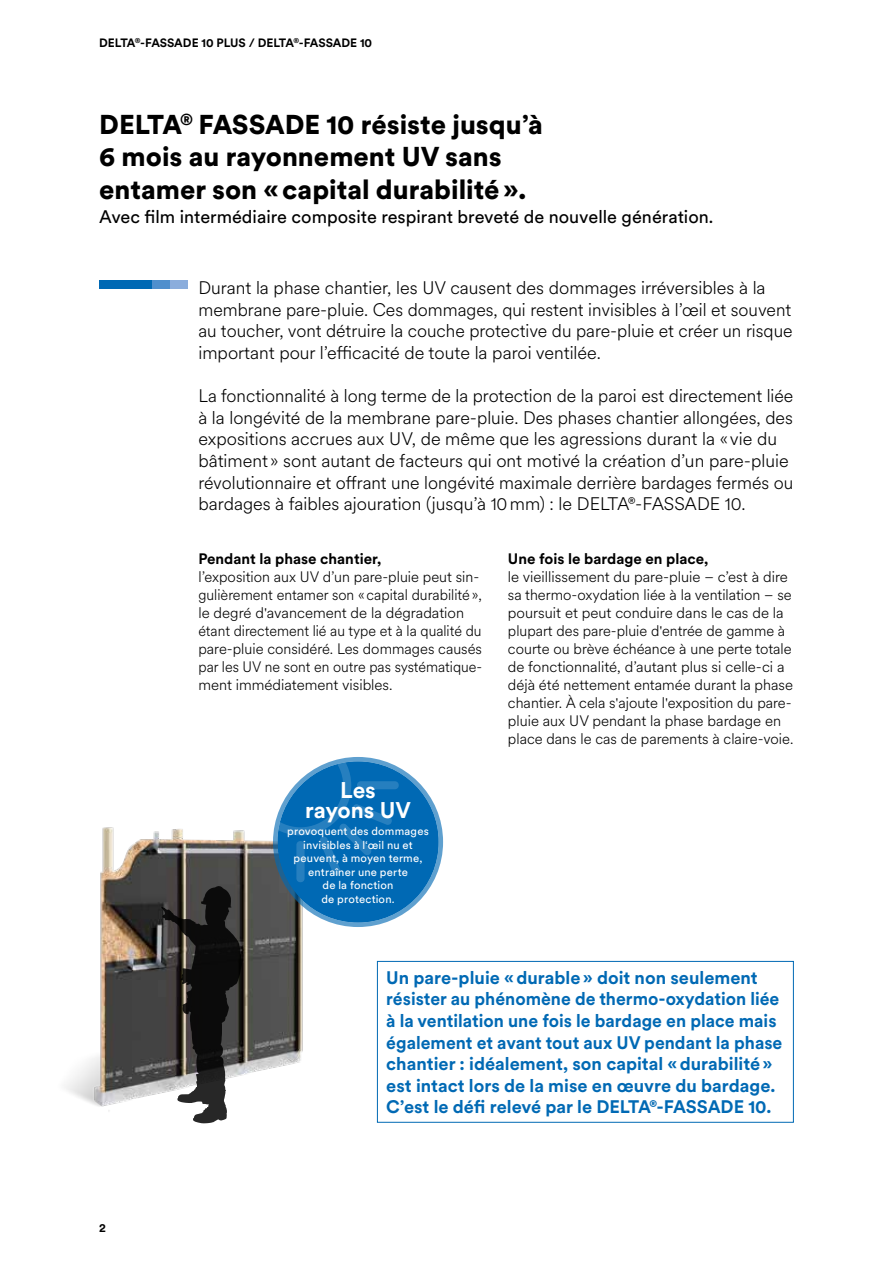
<style>
.page{position:relative;width:893px;height:1263px;background:#fff}
.page>*{position:absolute;margin:0;border:0;box-sizing:border-box;transform-origin:0 0}
.t1{font:900 27px/32.4px "Circular XX";color:#000}
.t2{font:700 22.5px/20px "Circular XX";color:#fff;text-align:center}
.t3{font:300 18px/21.6px "Circular XX";color:#000}
.t4{font:700 18px/21.6px "Circular XX";color:#0069b4}
.t5{font:18px "Circular XX";color:#000}
.t6{font:300 15px/18px "Circular XX";color:#000}
.t7{font:700 15px "Circular XX";color:#000}
.t8{font:700 12px "Circular XX";color:#000}
.t9{font:11.25px/13.5px "Circular XX";letter-spacing:.015em;color:#fff;text-align:center}
</style>
<div class="page">
<div style="left:377px;top:961px;width:417px;height:162px;border:1px solid #0069b4"></div>
<img style="left:65px;top:817px;width:284px;height:307px">
<svg style="left:161px;top:886px;width:81px;height:237px;background:#464443"></svg>
<div style="left:277px;top:761px;width:162px;height:162px;background:#0069b4;border-radius:50%"></div>
<div style="left:296px;top:841px;width:9px;height:41px;background:#267fbf;border-radius:4px"></div>
<div style="left:357px;top:781px;width:42px;height:8px;background:#267fbf;border-radius:4px"></div>
<svg style="left:277px;top:761px;width:116px;height:114px"></svg>
<div style="left:273px;top:757px;width:170px;height:170px;border:4px solid #0069b4;border-radius:50%"></div>
<div style="left:99px;top:281px;width:53px;height:8px;background:#0069b4"></div>
<div style="left:152px;top:281px;width:18px;height:8px;background:#4f8fcd"></div>
<div style="left:170px;top:281px;width:17px;height:8px;background:#8baddc"></div>
<p class="t8" style="left:99px;top:34px;width:274px">DELTA<sup>®</sup>-FASSADE 10 PLUS / DELTA<sup>®</sup>-FASSADE 10</p>
<h1 class="t1" style="left:99px;top:107px;width:445px">DELTA<sup>®</sup> FASSADE 10 résiste jusqu’à<br>6 mois au rayonnement UV sans entamer son «capital durabilité».</h1>
<p class="t5" style="left:99px;top:205px;width:616px">Avec film intermédiaire composite respirant breveté de nouvelle génération.</p>
<p class="t3" style="left:198px;top:276px;width:596px">Durant la phase chantier, les UV causent des dommages irréversibles à la membrane pare-pluie. Ces dommages, qui restent invisibles à l’œil et souvent au toucher, vont détruire la couche protective du pare-pluie et créer un risque important pour l’efficacité de toute la paroi ventilée.</p>
<p class="t3" style="left:198px;top:384px;width:596px">La fonctionnalité à long terme de la protection de la paroi est directement liée à la longévité de la membrane pare-pluie. Des phases chantier allongées, des expositions accrues aux UV, de même que les agressions durant la «vie du bâtiment » sont autant de facteurs qui ont motivé la création d’un pare-pluie révolutionnaire et offrant une longévité maximale derrière bardages fermés ou bardages à faibles ajouration (jusqu’à 10mm) : le DELTA®-FASSADE 10.</p>
<p class="t7" style="left:198px;top:548px;width:185px">Pendant la phase chantier,</p>
<p class="t6" style="left:198px;top:567px;width:285px">l’exposition aux UV d’un pare-pluie peut sin&shy;gulièrement entamer son «capital durabilité», le degré d'avancement de la dégradation étant directement lié au type et à la qualité du pare-pluie considéré. Les dommages causés par les UV ne sont en outre pas systématique&shy;ment immédiatement visibles.</p>
<p class="t7" style="left:508px;top:548px;width:202px">Une fois le bardage en place,</p>
<p class="t6" style="left:508px;top:567px;width:287px">le vieillissement du pare-pluie – c’est à dire sa thermo-oxydation liée à la ventilation – se poursuit et peut conduire dans le cas de la plupart des pare-pluie d'entrée de gamme à courte ou brève échéance à une perte totale de fonctionnalité, d’autant plus si celle-ci a déjà été nettement entamée durant la phase chantier. À cela s'ajoute l'exposition du pare&shy;pluie aux UV pendant la phase bardage en place dans le cas de parements à claire-voie.</p>
<p class="t2" style="left:305px;top:779px;width:107px">Les rayons UV</p>
<p class="t9" style="left:287px;top:824px;width:143px">provoquent des dommages invisibles à l‘œil nu et peuvent, à moyen terme, entraîner une perte<br>de la fonction<br>de protection.</p>
<p class="t8" style="left:99px;top:1219px;width:8px">2</p>
<p class="t4" style="left:386px;top:966px;width:398px">Un pare-pluie «durable» doit non seulement résister au phénomène de thermo-oxydation liée à la ventilation une fois le bardage en place mais également et avant tout aux UV pendant la phase chantier : idéalement, son capital «durabilité» est intact lors de la mise en œuvre du bardage.<br>C’est le défi relevé par le DELTA®-FASSADE 10.</p>
</div>
